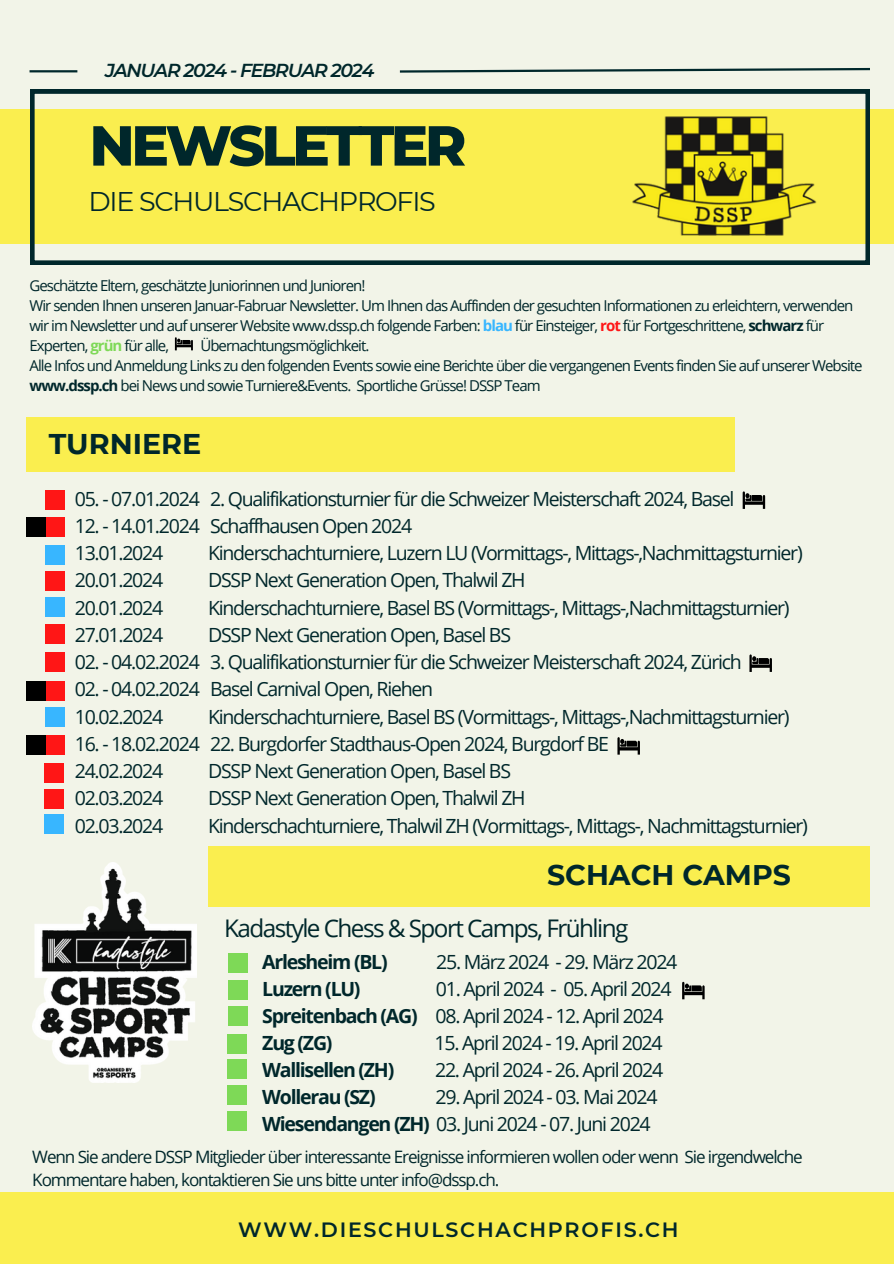
<style>
.page{position:relative;width:894px;height:1264px;background:#fff}
.page>*{position:absolute;margin:0;border:0;box-sizing:border-box;transform-origin:0 0}
.t1{font:800 56.25px "Montserrat";letter-spacing:-.065em;color:#00272b}
.t2{font:700 28.5px "Montserrat";color:#00272b}
.t3{font:700 28.35px "Montserrat";color:#00272b}
.t4{font:27px "Montserrat";letter-spacing:-.05em;color:#00272b}
.t5{font:24.3px "Open Sans";letter-spacing:-.065em;color:#00272b}
.t6{font:600 20.7px "Montserrat";letter-spacing:.085em;color:#00272b}
.t7{font:19.5px "Open Sans";letter-spacing:-.065em;color:#00272b}
.t8{font:700 19.5px "Open Sans";letter-spacing:-.065em;color:#00272b}
.t9{font:italic 600 18.75px "Montserrat";letter-spacing:-.065em;color:#00272b}
.t10{font:17.1px/23.4px "Open Sans";letter-spacing:-.065em;color:#00272b}
.t11{font:15px/20px "Open Sans";letter-spacing:-.065em;color:#00272b}
.s1{font-weight:700;color:#38b6ff}
.s2{font-weight:700;color:#ff1616}
.s3{font-weight:700}
.s4{font-weight:700;color:#7ed957}
</style>
<div class="page">
<div style="left:0;top:0;width:893px;height:1263px;background:#f2f4e8"></div>
<div style="left:0;top:109px;width:893px;height:134px;background:#faee4f"></div>
<svg style="left:30px;top:89px;width:839px;height:176px"></svg>
<svg style="left:399px;top:67px;width:471px;height:6px"></svg>
<div style="left:26px;top:417px;width:708px;height:55px;background:#faee4f"></div>
<div style="left:208px;top:845px;width:661px;height:61px;background:#faee4f"></div>
<div style="left:0;top:1192px;width:893px;height:71px;background:#faee4f"></div>
<img style="left:628px;top:112px;width:190px;height:128px">
<hr style="left:30px;top:70px;width:47px;height:2px;background:#00272b">
<div style="left:228px;top:953px;width:19px;height:19px;background:#7ed957"></div>
<svg style="left:742px;top:491px;width:23px;height:18px"></svg>
<img style="left:32px;top:862px;width:165px;height:219px">
<svg style="left:749px;top:654px;width:22px;height:18px"></svg>
<svg style="left:617px;top:737px;width:22px;height:17px"></svg>
<div style="left:44px;top:815px;width:19px;height:19px;background:#38b6ff"></div>
<div style="left:45px;top:491px;width:20px;height:19px;background:#ff1616"></div>
<div style="left:45px;top:707px;width:19px;height:19px;background:#38b6ff"></div>
<div style="left:45px;top:597px;width:19px;height:19px;background:#38b6ff"></div>
<div style="left:45px;top:517px;width:19px;height:19px;background:#ff1616"></div>
<div style="left:45px;top:652px;width:19px;height:19px;background:#ff1616"></div>
<div style="left:26px;top:517px;width:19px;height:19px;background:#000"></div>
<div style="left:45px;top:545px;width:20px;height:19px;background:#38b6ff"></div>
<div style="left:45px;top:735px;width:19px;height:19px;background:#ff1616"></div>
<div style="left:26px;top:735px;width:19px;height:19px;background:#000"></div>
<div style="left:44px;top:763px;width:19px;height:19px;background:#ff1616"></div>
<div style="left:45px;top:624px;width:20px;height:19px;background:#ff1616"></div>
<div style="left:45px;top:571px;width:19px;height:19px;background:#ff1616"></div>
<div style="left:44px;top:789px;width:19px;height:19px;background:#ff1616"></div>
<div style="left:228px;top:1006px;width:19px;height:19px;background:#7ed957"></div>
<div style="left:227px;top:1033px;width:19px;height:20px;background:#7ed957"></div>
<div style="left:227px;top:1059px;width:19px;height:19px;background:#7ed957"></div>
<div style="left:227px;top:1085px;width:19px;height:19px;background:#7ed957"></div>
<div style="left:227px;top:1111px;width:19px;height:19px;background:#7ed957"></div>
<div style="left:228px;top:980px;width:19px;height:19px;background:#7ed957"></div>
<svg style="left:175px;top:337px;width:18px;height:13px"></svg>
<svg style="left:682px;top:981px;width:22px;height:18px"></svg>
<div style="left:45px;top:681px;width:20px;height:20px;background:#ff1616"></div>
<div style="left:26px;top:681px;width:19px;height:20px;background:#000"></div>
<p class="t9" style="left:105px;top:58px;width:271px">JANUAR 2024 - FEBRUAR 2024</p>
<p class="t1" style="left:89px;top:111px;width:378px">NEWSLETTER</p>
<p class="t4" style="left:89px;top:185px;width:349px">DIE SCHULSCHACHPROFIS</p>
<p class="t11" style="left:30px;top:275px;width:337px">Geschätzte Eltern, geschätzte Juniorinnen und Junioren!</p>
<p class="t11" style="left:30px;top:295px;width:825px">Wir senden Ihnen unseren Januar-Fabruar Newsletter. Um Ihnen das Auffinden der gesuchten Informationen zu erleichtern, verwenden wir im Newsletter und auf unserer Website www.dssp.ch folgende Farben: <span class="s1">blau</span> für Einsteiger, <span class="s2">rot</span> für Fortgeschrittene, <span class="s3">schwarz</span> für<br>Experten, <span class="s4">grün</span> für alle,</p>
<p class="t11" style="left:200px;top:335px;width:170px">Übernachtungsmöglichkeit.</p>
<p class="t11" style="left:30px;top:355px;width:834px">Alle Infos und Anmeldung Links zu den folgenden Events sowie eine Berichte über die vergangenen Events finden Sie auf unserer Website <span class="s3">www.dssp.ch</span> bei News und sowie Turniere&amp;Events. Sportliche Grüsse! DSSP Team</p>
<p class="t2" style="left:49px;top:426px;width:154px">TURNIERE</p>
<p class="t7" style="left:75px;top:485px;width:661px">05. - 07.01.2024 2. Qualifikationsturnier für die Schweizer Meisterschaft 2024, Basel</p>
<p class="t7" style="left:75px;top:512px;width:339px">12. - 14.01.2024 Schaffhausen Open 2024</p>
<p class="t7" style="left:75px;top:539px;width:90px">13.01.2024</p>
<p class="t7" style="left:208px;top:539px;width:596px">Kinderschachturniere, Luzern LU (Vormittags-, Mittags-,Nachmittagsturnier)</p>
<p class="t7" style="left:75px;top:566px;width:90px">20.01.2024</p>
<p class="t7" style="left:208px;top:566px;width:319px">DSSP Next Generation Open, Thalwil ZH</p>
<p class="t7" style="left:75px;top:594px;width:90px">20.01.2024</p>
<p class="t7" style="left:208px;top:594px;width:583px">Kinderschachturniere, Basel BS (Vormittags-, Mittags-,Nachmittagsturnier)</p>
<p class="t7" style="left:75px;top:621px;width:90px">27.01.2024</p>
<p class="t7" style="left:208px;top:621px;width:304px">DSSP Next Generation Open, Basel BS</p>
<p class="t7" style="left:75px;top:648px;width:668px">02. - 04.02.2024 3. Qualifikationsturnier für die Schweizer Meisterschaft 2024, Zürich</p>
<p class="t7" style="left:75px;top:675px;width:360px">02. - 04.02.2024 Basel Carnival Open, Riehen</p>
<p class="t7" style="left:75px;top:703px;width:90px">10.02.2024</p>
<p class="t7" style="left:208px;top:703px;width:583px">Kinderschachturniere, Basel BS (Vormittags-, Mittags-,Nachmittagsturnier)</p>
<p class="t7" style="left:75px;top:730px;width:535px">16. - 18.02.2024 22. Burgdorfer Stadthaus-Open 2024, Burgdorf BE</p>
<p class="t7" style="left:75px;top:757px;width:90px">24.02.2024</p>
<p class="t7" style="left:208px;top:757px;width:304px">DSSP Next Generation Open, Basel BS</p>
<p class="t7" style="left:75px;top:784px;width:90px">02.03.2024</p>
<p class="t7" style="left:208px;top:784px;width:319px">DSSP Next Generation Open, Thalwil ZH</p>
<p class="t7" style="left:75px;top:811px;width:90px">02.03.2024</p>
<p class="t7" style="left:208px;top:811px;width:601px">Kinderschachturniere, Thalwil ZH (Vormittags-, Mittags-, Nachmittagsturnier)</p>
<p class="t3" style="left:547px;top:857px;width:245px">SCHACH CAMPS</p>
<p class="t5" style="left:224px;top:910px;width:405px">Kadastyle Chess &amp; Sport Camps, Frühling</p>
<p class="t8" style="left:262px;top:948px;width:127px">Arlesheim (BL)</p>
<p class="t7" style="left:436px;top:948px;width:243px">25. März 2024 - 29. März 2024</p>
<p class="t8" style="left:262px;top:975px;width:100px">Luzern (LU)</p>
<p class="t7" style="left:436px;top:975px;width:237px">01. April 2024 - 05. April 2024</p>
<p class="t7" style="left:262px;top:1002px;width:403px"><span class="s3">Spreitenbach (AG)</span> 08. April 2024 - 12. April 2024</p>
<p class="t8" style="left:262px;top:1029px;width:72px">Zug (ZG)</p>
<p class="t7" style="left:434px;top:1029px;width:229px">15. April 2024 - 19. April 2024</p>
<p class="t8" style="left:262px;top:1056px;width:133px">Wallisellen (ZH)</p>
<p class="t7" style="left:435px;top:1056px;width:229px">22. April 2024 - 26. April 2024</p>
<p class="t8" style="left:262px;top:1083px;width:115px">Wollerau (SZ)</p>
<p class="t7" style="left:435px;top:1083px;width:223px">29. April 2024 - 03. Mai 2024</p>
<p class="t7" style="left:262px;top:1110px;width:390px"><span class="s3">Wiesendangen (ZH)</span> 03. Juni 2024 - 07. Juni 2024</p>
<p class="t10" style="left:32px;top:1144px;width:771px">Wenn Sie andere DSSP Mitglieder über interessante Ereignisse informieren wollen oder wenn Sie irgendwelche<br>Kommentare haben, kontaktieren Sie uns bitte unter info@dssp.ch.</p>
<p class="t6" style="left:238px;top:1217px;width:442px">WWW.DIESCHULSCHACHPROFIS.CH</p>
</div>
